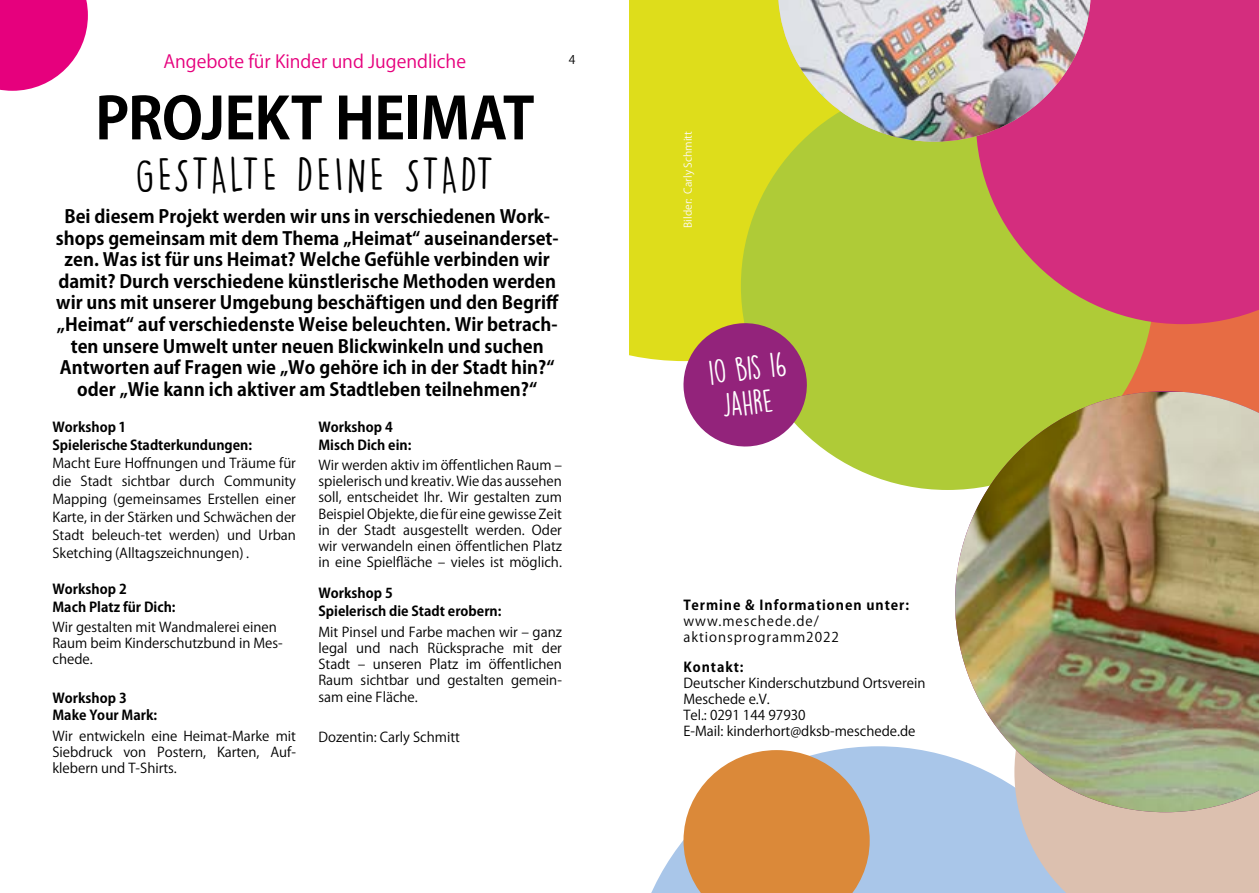
<style>
.page{position:relative;width:1259px;height:893px;background:#fff}
.page>*{position:absolute;margin:0;border:0;box-sizing:border-box;transform-origin:0 0}
.t1{font:700 57px "Koz Go Pro";letter-spacing:-.015em;color:#000}
.t2{font:45px "DK Lemon Yellow Sun";letter-spacing:.035em;color:#000}
.t3{font:30px/34.5px "DK Lemon Yellow Sun";color:#fff}
.t4{font:700 18px/21.6px "Koz Go Pro";color:#000;text-align:center}
.t5{font:18px "Koz Go Pro";color:#e6007d}
.t6{font:13.5px/16.2px "Koz Go Pro";color:#000;text-align:justify}
.t7{font:700 13.5px/17.7px "Koz Go Pro";color:#000}
.t8{font:700 13.5px "Koz Go Pro";letter-spacing:.07em;color:#000}
.t9{font:13.5px/16.2px "Koz Go Pro";letter-spacing:.07em;color:#000}
.t10{font:12px "Koz Go Pro";color:#000}
.t11{font:10.5px "Koz Go Pro";color:#fef9f6}
</style>
<div class="page">
<div style="left:629px;top:0;width:172px;height:361px;background:#dedd1b"></div>
<svg style="left:651px;top:746px;width:363px;height:147px;fill:#a9c6e9"></svg>
<svg style="left:1014px;top:812px;width:245px;height:81px;background:#d7c0b4"></svg>
<div style="left:1125px;top:324px;width:134px;height:67px;background:#e76c44"></div>
<div style="left:741px;top:82px;width:413px;height:408px;background:#afcb37;border-radius:50%"></div>
<svg style="left:977px;top:0;width:282px;height:324px;background:#cf3f75"></svg>
<img style="left:955px;top:392px;width:304px;height:420px">
<img style="left:778px;top:0;width:312px;height:142px">
<svg style="left:683px;top:750px;width:186px;height:143px;background:#da9757"></svg>
<svg style="left:682px;top:322px;width:126px;height:125px"></svg>
<svg style="left:0;top:0;width:88px;height:91px;background:#e92690"></svg>
<h3 class="t5" style="left:163px;top:50px;width:304px">Angebote für Kinder und Jugendliche</h3>
<p class="t10" style="left:569px;top:51px;width:8px">4</p>
<h1 class="t1" style="left:95px;top:82px;width:441px">PROJEKT HEIMAT</h1>
<h2 class="t2" style="left:136px;top:147px;width:360px">GESTALTE DEINE STADT</h2>
<p class="t4" style="left:56px;top:207px;width:504px">Bei diesem Projekt werden wir uns in verschiedenen Work&shy;shops gemeinsam mit dem Thema „Heimat“ auseinanderset&shy;zen. Was ist für uns Heimat? Welche Gefühle verbinden wir damit? Durch verschiedene künstlerische Methoden werden wir uns mit unserer Umgebung beschäftigen und den Begriff „Heimat“ auf verschiedenste Weise beleuchten. Wir betrach&shy;ten unsere Umwelt unter neuen Blickwinkeln und suchen Antworten auf Fragen wie „Wo gehöre ich in der Stadt hin?“ oder „Wie kann ich aktiver am Stadtleben teilnehmen?“</p>
<p class="t7" style="left:52px;top:419px;width:201px">Workshop 1<br>Spielerische Stadterkundungen:</p>
<p class="t6" style="left:52px;top:454px;width:245px;line-height:18px">Macht Eure Hoffnungen und Träume für die Stadt sichtbar durch Community Mapping (gemeinsames Erstellen einer Karte, in der Stärken und Schwächen der Stadt beleuch-tet werden) und Urban Sketching (Alltagszeichnungen) .</p>
<p class="t7" style="left:52px;top:581px;width:125px">Workshop 2<br>Mach Platz für Dich:</p>
<p class="t6" style="left:52px;top:619px;width:232px;text-align:left">Wir gestalten mit Wandmalerei einen<br>Raum beim Kinderschutzbund in Mes&shy;chede.</p>
<p class="t7" style="left:52px;top:690px;width:106px">Workshop 3<br>Make Your Mark:</p>
<p class="t6" style="left:52px;top:728px;width:245px">Wir entwickeln eine Heimat-Marke mit Siebdruck von Postern, Karten, Auf&shy;klebern und T-Shirts.</p>
<p class="t7" style="left:318px;top:419px;width:94px">Workshop 4<br>Misch Dich ein:</p>
<p class="t6" style="left:318px;top:457px;width:245px">Wir werden aktiv im öffentlichen Raum – spielerisch und kreativ. Wie das aussehen soll, entscheidet Ihr. Wir gestalten zum Beispiel Objekte, die für eine gewisse Zeit in der Stadt ausgestellt werden. Oder wir verwandeln einen öffentlichen Platz in eine Spielfläche – vieles ist möglich.</p>
<p class="t7" style="left:318px;top:585px;width:184px">Workshop 5<br>Spielerisch die Stadt erobern:</p>
<p class="t6" style="left:318px;top:624px;width:245px">Mit Pinsel und Farbe machen wir – ganz legal und nach Rücksprache mit der Stadt – unseren Platz im öffentlichen Raum sichtbar und gestalten gemein&shy;sam eine Fläche.</p>
<p class="t6" style="left:318px;top:730px;width:143px">Dozentin: Carly Schmitt</p>
<p class="t11" style="left:681px;top:228px;width:98px;rotate:-90deg">Bilder: Carly Schmitt</p>
<h3 class="t3" style="left:707px;top:355px;width:80px;rotate:-7deg">10 bis 16<br>Jahre</h3>
<p class="t8" style="left:683px;top:596px;width:227px">Termine &amp; Informationen unter:</p>
<p class="t9" style="left:683px;top:613px;width:157px">www.meschede.de/ aktionsprogramm2022</p>
<p class="t8" style="left:683px;top:658px;width:62px">Kontakt:</p>
<p class="t6" style="left:683px;top:675px;width:243px;text-align:left">Deutscher Kinderschutzbund Ortsverein<br>Meschede e.V.<br>Tel.: 0291 144 97930<br>E-Mail: kinderhort@dksb-meschede.de</p>
</div>
